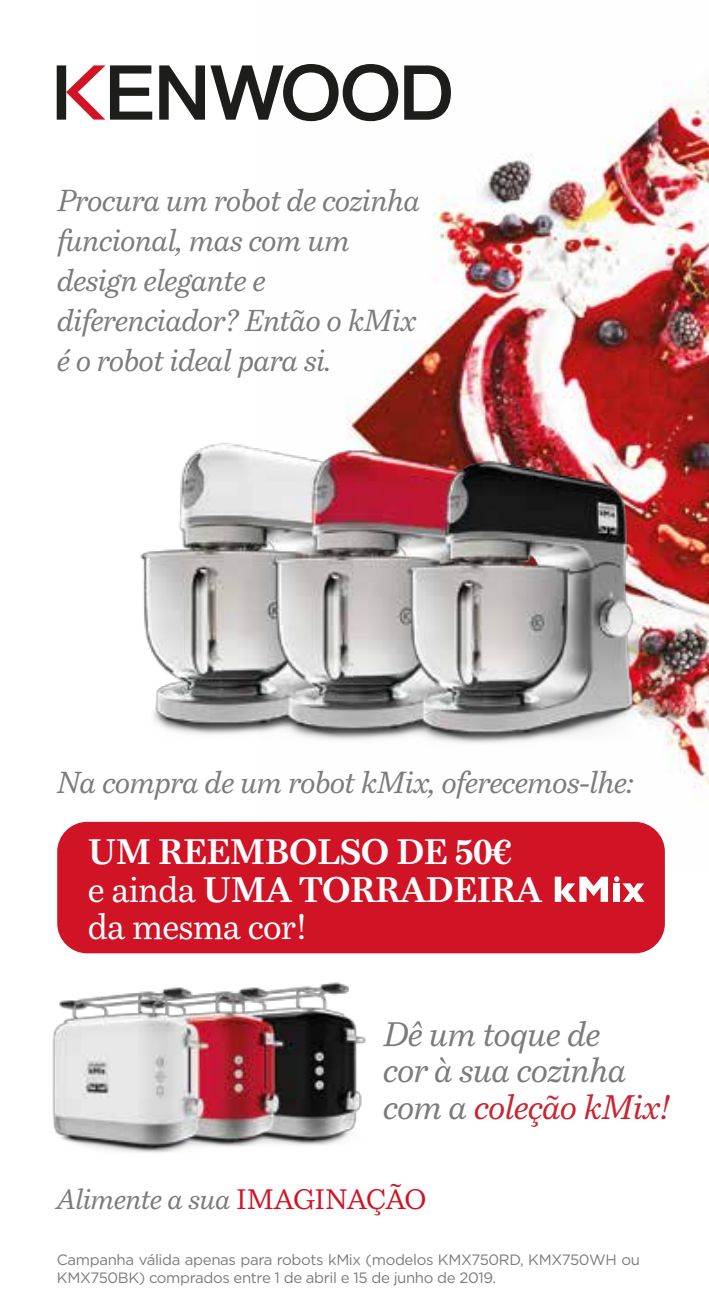
<style>
.page{position:relative;width:709px;height:1312px;background:#fff}
.page>*{position:absolute;margin:0;border:0;box-sizing:border-box;transform-origin:0 0}
.t1{font:700 35px/37.5px "Bressay W01";letter-spacing:-.025em;color:#fff}
.t2{font:italic 33.5px/36.5px "Bressay W01";letter-spacing:-.025em;color:#7c7b7b}
.t3{font:italic 30px/40px "Bressay W01";letter-spacing:-.025em;color:#7c7b7b}
.t4{font:italic 27.75px "Bressay W01";letter-spacing:-.025em;color:#7c7b7b}
.t5{font:15px/17.5px "Gotham";letter-spacing:-.025em;color:#7c7b7b}
.s1{font-weight:400}
.s2{color:#cb2330}
.s3{font-style:normal;color:#d01325}
</style>
<div class="page">
<img style="left:308px;top:83px;width:401px;height:763px">
<div style="left:57px;top:65px;width:9px;height:55px;background:#1d1d1b"></div>
<svg style="left:66px;top:65px;width:86px;height:55px"></svg>
<svg style="left:159px;top:64px;width:239px;height:57px"></svg>
<svg style="left:404px;top:65px;width:47px;height:55px"></svg>
<div style="left:57px;top:821px;width:608px;height:132px;background:#d01325;border-radius:30px"></div>
<svg style="left:555px;top:876px;width:53px;height:25px"></svg>
<div style="left:613px;top:883px;width:7px;height:18px;background:#fff"></div>
<svg style="left:614px;top:876px;width:30px;height:25px"></svg>
<img style="left:140px;top:409px;width:569px;height:362px">
<img style="left:52px;top:982px;width:314px;height:171px">
<p class="t3" style="left:57px;top:180px;width:365px">Procura um robot de cozinha funcional, mas com um design elegante e diferenciador? Então o kMix é o robot ideal para si.</p>
<p class="t3" style="left:56px;top:762px;width:578px">Na compra de um robot kMix, oferecemos-lhe:</p>
<p class="t1" style="left:88px;top:833px;width:456px">UM REEMBOLSO DE 50€<br><span class="s1">e ainda</span> UMA TORRADEIRA <span class="s1">da mesma cor!</span></p>
<p class="t2" style="left:383px;top:1015px;width:290px">Dê um toque de<br>cor à sua cozinha com a <span class="s2">coleção kMix!</span></p>
<p class="t4" style="left:56px;top:1181px;width:372px">Alimente a sua <span class="s3">IMAGINAÇÃO</span></p>
<p class="t5" style="left:57px;top:1250px;width:584px">Campanha válida apenas para robots kMix (modelos KMX750RD, KMX750WH ou<br>KMX750BK) comprados entre 1 de abril e 15 de junho de 2019.</p>
</div>
